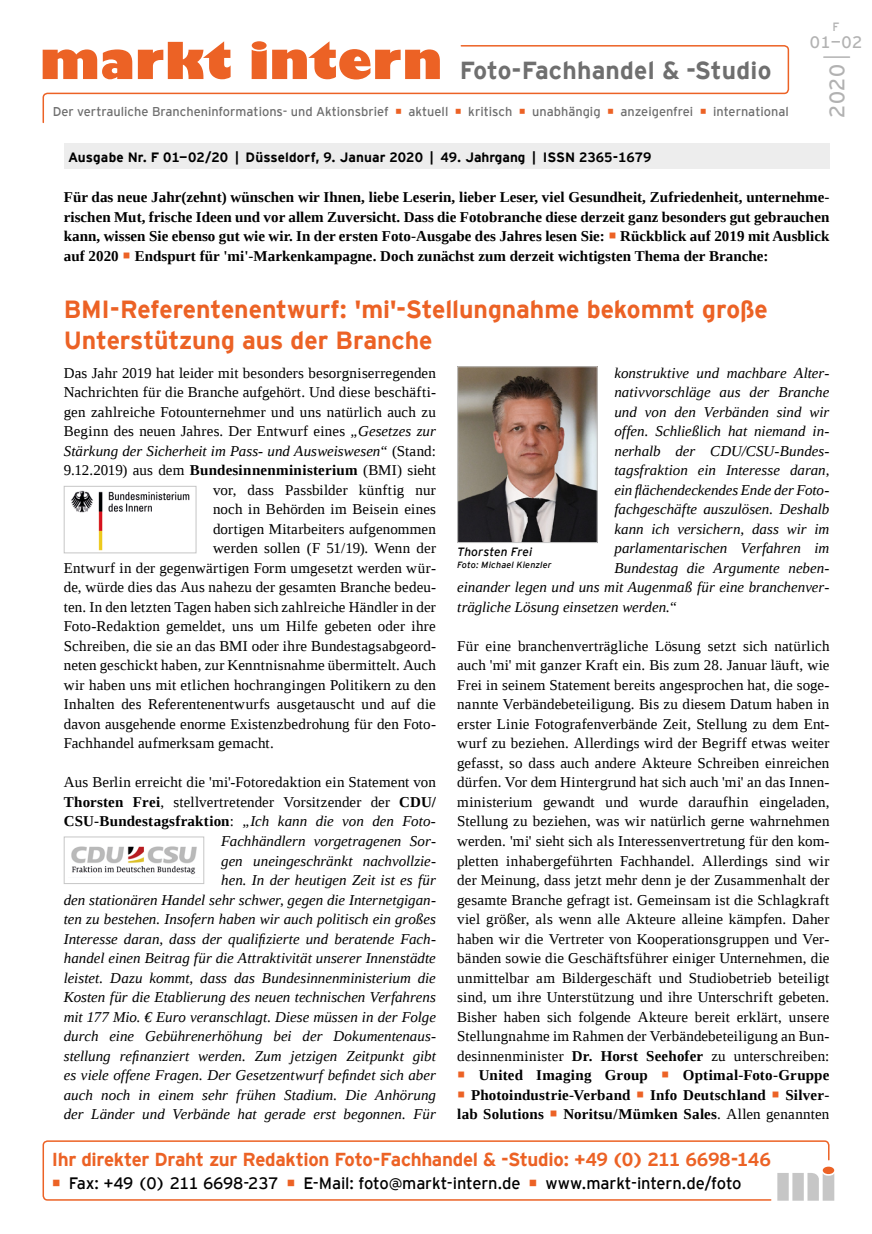
<style>
.page{position:relative;width:872px;height:1234px;background:#fff}
.page>*{position:absolute;margin:0;border:0;box-sizing:border-box;transform-origin:0 0}
.Ueberschrift{font:700 24.75px/31.5px "Interstate";letter-spacing:-.005em;color:#ec6225}
.t1{font:700 24.6px "Interstate";letter-spacing:.01em;color:#6f6f6f}
.t2{font:21px "Interstate";color:#b2b2b2}
.t3{font:700 18.75px "Interstate";letter-spacing:-.02em;color:#ec6225}
.t4{font:16.5px "Interstate";letter-spacing:-.01em;color:#000}
.t5{font:16.5px "Interstate";color:#b2b2b2}
.Fliesstext{font:15px/19.5px "Liberation Serif";letter-spacing:.01em;color:#000;text-align:justify}
.Fliesstext-2{font:italic 15px/19.5px "Liberation Serif";color:#000;text-align:right}
.Einlaufzeilen{font:700 15px/19.5px "Liberation Serif";letter-spacing:.005em;color:#000;text-align:justify}
.Fliesstext-3{font:700 15px/19.5px "Liberation Serif";letter-spacing:.015em;color:#000}
.t6{font:700 13.5px "Interstate";color:#000}
.t7{font:12.75px "Interstate";color:#6f6f6f}
.Bildunterschrift{font:italic 12px "Interstate";letter-spacing:.01em;color:#000}
.t8{font:12px "Interstate";color:#b2b2b2}
.Copyright-Hinweis{font:italic 9px "Interstate";letter-spacing:.02em;color:#000}
.s1{color:#ec6225}
.s2{font-style:italic}
.s3{font-style:normal}
.s4{font-weight:700}
.s5{font-weight:700;font-style:normal}
.s6{font-weight:400}
</style>
<div class="page">
<hr style="left:824px;top:56px;width:25px;height:2px;background:#b2b2b2">
<svg style="left:167px;top:41px;width:163px;height:3px"></svg>
<svg style="left:42px;top:44px;width:748px;height:80px"></svg>
<svg style="left:830px;top:1166px;width:4px;height:34px"></svg>
<svg style="left:42px;top:1140px;width:788px;height:61px"></svg>
<div style="left:64px;top:144px;width:765px;height:25px;background:#ededed"></div>
<img style="left:459px;top:368px;width:136px;height:173px">
<div style="left:457px;top:366px;width:140px;height:177px;border:1px solid #c6c6c6"></div>
<img style="left:71px;top:490px;width:119px;height:61px">
<div style="left:64px;top:486px;width:132px;height:67px;border:1px solid #c6c6c6"></div>
<img style="left:71px;top:846px;width:126px;height:29px">
<div style="left:64px;top:836px;width:140px;height:47px;border:1px solid #c6c6c6"></div>
<p class="t1" style="left:460px;top:52px;width:313px">Foto-Fachhandel &amp; -Studio</p>
<p class="t7" style="left:53px;top:103px;width:737px">Der vertrauliche Brancheninformations- und Aktionsbrief <span class="s1">○</span> aktuell <span class="s1">○</span> kritisch <span class="s1">○</span> unabhängig <span class="s1">○</span> anzeigenfrei <span class="s1">○</span> international</p>
<p class="t6" style="left:68px;top:147px;width:585px">Ausgabe Nr. F 01—02/20 | Düsseldorf, 9. Januar 2020 | 49. Jahrgang | ISSN 2365-1679</p>
<p class="t8" style="left:832px;top:18px;width:8px">F</p>
<h3 class="t2" style="left:822px;top:118px;width:55px;rotate:-90deg">2020</h3>
<p class="t5" style="left:809px;top:30px;width:54px">01—02</p>
<p class="Einlaufzeilen" style="left:64px;top:187px;width:767px">Für das neue Jahr(zehnt) wünschen wir Ihnen, liebe Leserin, lieber Leser, viel Gesundheit, Zufriedenheit, unternehme&shy;rischen Mut, frische Ideen und vor allem Zuversicht. Dass die Fotobranche diese derzeit ganz besonders gut gebrauchen kann, wissen Sie ebenso gut wie wir. In der ersten Foto-Ausgabe des Jahres lesen Sie: <span class="s1">○</span> Rückblick auf 2019 mit Ausblick auf 2020 <span class="s1">○</span> Endspurt für 'mi'-Markenkampagne. Doch zunächst zum derzeit wichtigsten Thema der Branche:</p>
<p class="Ueberschrift" style="left:64px;top:291px;width:705px">BMI-Referentenentwurf: 'mi'-Stellungnahme bekommt große<br>Unterstützung aus der Branche</p>
<p class="Fliesstext" style="left:64px;top:363px;width:374px">Das Jahr 2019 hat leider mit besonders besorgniserregenden</p>
<p class="Fliesstext" style="left:64px;top:382px;width:374px">Nachrichten für die Branche aufgehört. Und diese beschäfti-</p>
<p class="Fliesstext" style="left:64px;top:402px;width:374px">gen zahlreiche Fotounternehmer und uns natürlich auch zu</p>
<p class="Fliesstext" style="left:64px;top:421px;width:374px">Beginn des neuen Jahres. Der Entwurf eines <span class="s2">„Gesetzes zur</span></p>
<p class="Fliesstext-2" style="left:64px;top:441px;width:374px">Stärkung der Sicherheit im Pass- und Ausweiswesen“ <span class="s3">(Stand:</span></p>
<p class="Fliesstext" style="left:64px;top:460px;width:374px">9.12.2019) aus dem <span class="s4">Bundesinnenministerium</span> (BMI) sieht</p>
<p class="Fliesstext" style="left:213px;top:480px;width:224px">vor, dass Passbilder künftig nur</p>
<p class="Fliesstext" style="left:213px;top:499px;width:224px">noch in Behörden im Beisein eines</p>
<p class="Fliesstext" style="left:213px;top:519px;width:224px">dortigen Mitarbeiters aufgenommen</p>
<p class="Fliesstext" style="left:213px;top:538px;width:224px">werden sollen (F 51/19). Wenn der</p>
<p class="Fliesstext" style="left:64px;top:558px;width:374px">Entwurf in der gegenwärtigen Form umgesetzt werden wür-</p>
<p class="Fliesstext" style="left:64px;top:577px;width:374px">de, würde dies das Aus nahezu der gesamten Branche bedeu-</p>
<p class="Fliesstext" style="left:64px;top:597px;width:374px">ten. In den letzten Tagen haben sich zahlreiche Händler in der</p>
<p class="Fliesstext" style="left:64px;top:616px;width:373px">Foto-Redaktion gemeldet, uns um Hilfe gebeten oder ihre</p>
<p class="Fliesstext" style="left:64px;top:636px;width:374px">Schreiben, die sie an das BMI oder ihre Bundestagsabgeord-</p>
<p class="Fliesstext" style="left:64px;top:655px;width:373px">neten geschickt haben, zur Kenntnisnahme übermittelt. Auch</p>
<p class="Fliesstext" style="left:64px;top:675px;width:373px">wir haben uns mit etlichen hochrangingen Politikern zu den</p>
<p class="Fliesstext" style="left:64px;top:694px;width:373px">Inhalten des Referentenentwurfs ausgetauscht und auf die</p>
<p class="Fliesstext" style="left:64px;top:714px;width:374px">davon ausgehende enorme Existenzbedrohung für den Foto-</p>
<p class="Fliesstext" style="left:64px;top:733px;width:211px">Fachhandel aufmerksam gemacht.</p>
<p class="Fliesstext-2" style="left:64px;top:772px;width:374px"><span class="s3">Aus Berlin erreicht die 'mi'-Fotoredaktion ein Statement von </span><span class="s5">Thorsten Frei</span><span class="s3">, stellvertretender Vorsitzender der</span> <span class="s5">CDU/ CSU-Bundestagsfraktion</span><span class="s3">:</span> „Ich kann die von den Foto-Fachhändlern vorgetragenen Sor-<br>gen uneingeschränkt nachvollzie-<br>hen. In der heutigen Zeit ist es für<br>den stationären Handel sehr schwer, gegen die Internetgigan&shy;ten zu bestehen. Insofern haben wir auch politisch ein großes Interesse daran, dass der qualifizierte und beratende Fach&shy;handel einen Beitrag für die Attraktivität unserer Innenstädte leistet. Dazu kommt, dass das Bundesinnenministerium die Kosten für die Etablierung des neuen technischen Verfahrens mit 177 Mio. € Euro veranschlagt. Diese müssen in der Folge durch eine Gebührenerhöhung bei der Dokumentenaus&shy;stellung refinanziert werden. Zum jetzigen Zeitpunkt gibt es viele offene Fragen. Der Gesetzentwurf befindet sich aber auch noch in einem sehr frühen Stadium. Die Anhörung der Länder und Verbände hat gerade erst begonnen. Für</p>
<p class="Fliesstext-2" style="left:614px;top:363px;width:216px">konstruktive und machbare Alter-</p>
<p class="Fliesstext-2" style="left:614px;top:382px;width:216px">nativvorschläge aus der Branche</p>
<p class="Fliesstext-2" style="left:614px;top:402px;width:216px">und von den Verbänden sind wir</p>
<p class="Fliesstext-2" style="left:614px;top:421px;width:216px">offen. Schließlich hat niemand in-</p>
<p class="Fliesstext-2" style="left:614px;top:441px;width:216px">nerhalb der CDU/CSU-Bundes-</p>
<p class="Fliesstext-2" style="left:614px;top:460px;width:216px">tagsfraktion ein Interesse daran,</p>
<p class="Fliesstext-2" style="left:614px;top:480px;width:216px">ein flächendeckendes Ende der Foto-</p>
<p class="Fliesstext-2" style="left:614px;top:499px;width:216px">fachgeschäfte auszulösen. Deshalb</p>
<p class="Fliesstext-2" style="left:614px;top:519px;width:216px">kann ich versichern, dass wir im</p>
<p class="Fliesstext-2" style="left:614px;top:538px;width:216px">parlamentarischen Verfahren im</p>
<p class="Fliesstext-2" style="left:614px;top:558px;width:216px">Bundestag die Argumente neben-</p>
<p class="Fliesstext-2" style="left:457px;top:577px;width:374px">einander legen und uns mit Augenmaß für eine branchenver-</p>
<p class="Fliesstext-2" style="left:457px;top:597px;width:221px">trägliche Lösung einsetzen werden.“</p>
<p class="Fliesstext" style="left:457px;top:636px;width:374px">Für eine branchenverträgliche Lösung setzt sich natürlich auch 'mi' mit ganzer Kraft ein. Bis zum 28. Januar läuft, wie Frei in seinem Statement bereits angesprochen hat, die soge&shy;nannte Verbändebeteiligung. Bis zu diesem Datum haben in erster Linie Fotografenverbände Zeit, Stellung zu dem Ent&shy;wurf zu beziehen. Allerdings wird der Begriff etwas weiter gefasst, so dass auch andere Akteure Schreiben einreichen dürfen. Vor dem Hintergrund hat sich auch 'mi' an das Innen&shy;ministerium gewandt und wurde daraufhin eingeladen, Stellung zu beziehen, was wir natürlich gerne wahrnehmen werden. 'mi' sieht sich als Interessenvertretung für den kom&shy;pletten inhabergeführten Fachhandel. Allerdings sind wir der Meinung, dass jetzt mehr denn je der Zusammenhalt der gesamte Branche gefragt ist. Gemeinsam ist die Schlagkraft viel größer, als wenn alle Akteure alleine kämpfen. Daher haben wir die Vertreter von Kooperationsgruppen und Ver&shy;bänden sowie die Geschäftsführer einiger Unternehmen, die unmittelbar am Bildergeschäft und Studiobetrieb beteiligt sind, um ihre Unterstützung und ihre Unterschrift gebeten.<br>Bisher haben sich folgende Akteure bereit erklärt, unsere Stellungnahme im Rahmen der Verbändebeteiligung an Bun&shy;desinnenminister <span class="s4">Dr. Horst Seehofer</span> zu unterschreiben:</p>
<p class="Fliesstext-3" style="left:457px;top:1064px;width:373px"><span class="s1">○</span> United Imaging Group <span class="s1">○</span> Optimal-Foto-Gruppe</p>
<p class="Fliesstext-3" style="left:457px;top:1084px;width:374px"><span class="s1">○</span> Photoindustrie-Verband <span class="s1">○</span> Info Deutschland <span class="s1">○</span> Silver&shy;lab Solutions <span class="s1">○</span> Noritsu/Mümken Sales<span class="s6">. Allen genannten</span></p>
<p class="Bildunterschrift" style="left:457px;top:543px;width:77px">Thorsten Frei</p>
<p class="Copyright-Hinweis" style="left:457px;top:558px;width:96px">Foto: Michael Kienzler</p>
<p class="t3" style="left:52px;top:1145px;width:720px">Ihr direkter Draht zur Redaktion Foto-Fachhandel &amp; -Studio: +49 (0) 211 6698-146</p>
<p class="t4" style="left:52px;top:1170px;width:691px"><span class="s1">○</span> Fax: +49 (0) 211 6698-237 <span class="s1">○</span> E-Mail: foto@markt-intern.de <span class="s1">○</span> www.markt-intern.de/foto</p>
</div>
